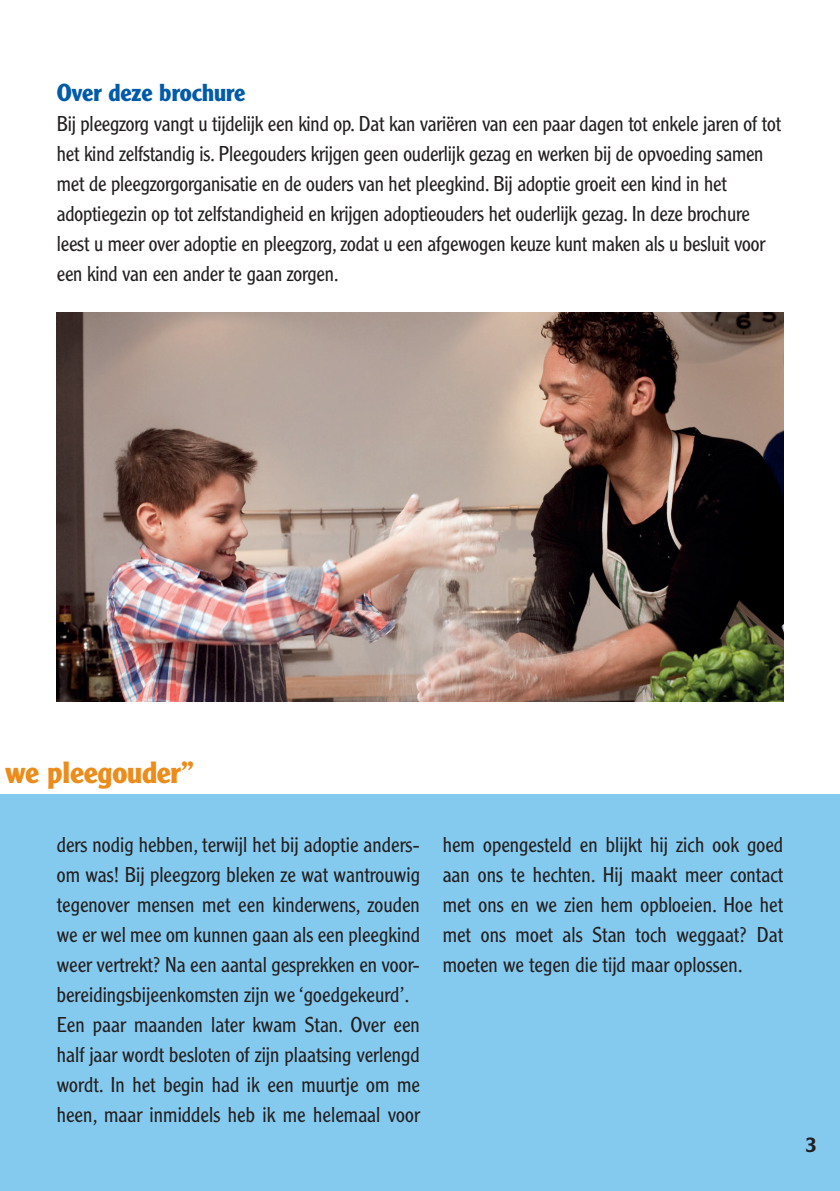
<style>
.page{position:relative;width:840px;height:1191px;background:#fff}
.page>*{position:absolute;margin:0;border:0;box-sizing:border-box;transform-origin:0 0}
.t1{font:700 30px "Clearface Gothic LT Std";letter-spacing:-.005em;color:#eb8c1b}
.t2{font:700 24px "Clearface Gothic LT Std";color:#015aaa}
.t3{font:300 21px/30px "Clearface Gothic LT Std";letter-spacing:-.01em;color:#231f20}
.t4{font:500 21px "Clearface Gothic LT Std";color:#231f20}
</style>
<div class="page">
<div style="left:0;top:794px;width:839px;height:397px;background:#84caef"></div>
<img style="left:57px;top:312px;width:725px;height:389px">
<p class="t2" style="left:57px;top:79px;width:190px">Over deze brochure</p>
<p class="t3" style="left:57px;top:109px;width:725px">Bij pleegzorg vangt u tijdelijk een kind op. Dat kan variëren van een paar dagen tot enkele jaren of tot het kind zelfstandig is. Pleegouders krijgen geen ouderlijk gezag en werken bij de opvoeding samen met de pleegzorgorganisatie en de ouders van het pleegkind. Bij adoptie groeit een kind in het adoptiegezin op tot zelfstandigheid en krijgen adoptieouders het ouderlijk gezag. In deze brochure leest u meer over adoptie en pleegzorg, zodat u een afgewogen keuze kunt maken als u besluit voor een kind van een ander te gaan zorgen.</p>
<h1 class="t1" style="left:5px;top:754px;width:190px">we pleegouder”</h1>
<p class="t3" style="left:57px;top:829px;width:364px">ders nodig hebben, terwijl het bij adoptie anders&shy;om was! Bij pleegzorg bleken ze wat wantrouwig tegenover mensen met een kinderwens, zouden we er wel mee om kunnen gaan als een pleegkind weer vertrekt? Na een aantal gesprekken en voor&shy;bereidingsbijeenkomsten zijn we ‘goedgekeurd’.<br>Een paar maanden later kwam Stan. Over een half jaar wordt besloten of zijn plaatsing verlengd wordt. In het begin had ik een muurtje om me heen, maar inmiddels heb ik me helemaal voor</p>
<p class="t3" style="left:442px;top:829px;width:342px;text-align:justify">hem opengesteld en blijkt hij zich ook goed aan ons te hechten. Hij maakt meer contact met ons en we zien hem opbloeien. Hoe het met ons moet als Stan toch weggaat? Dat moeten we tegen die tijd maar oplossen.</p>
<p class="t4" style="left:805px;top:1131px;width:12px">3</p>
</div>
